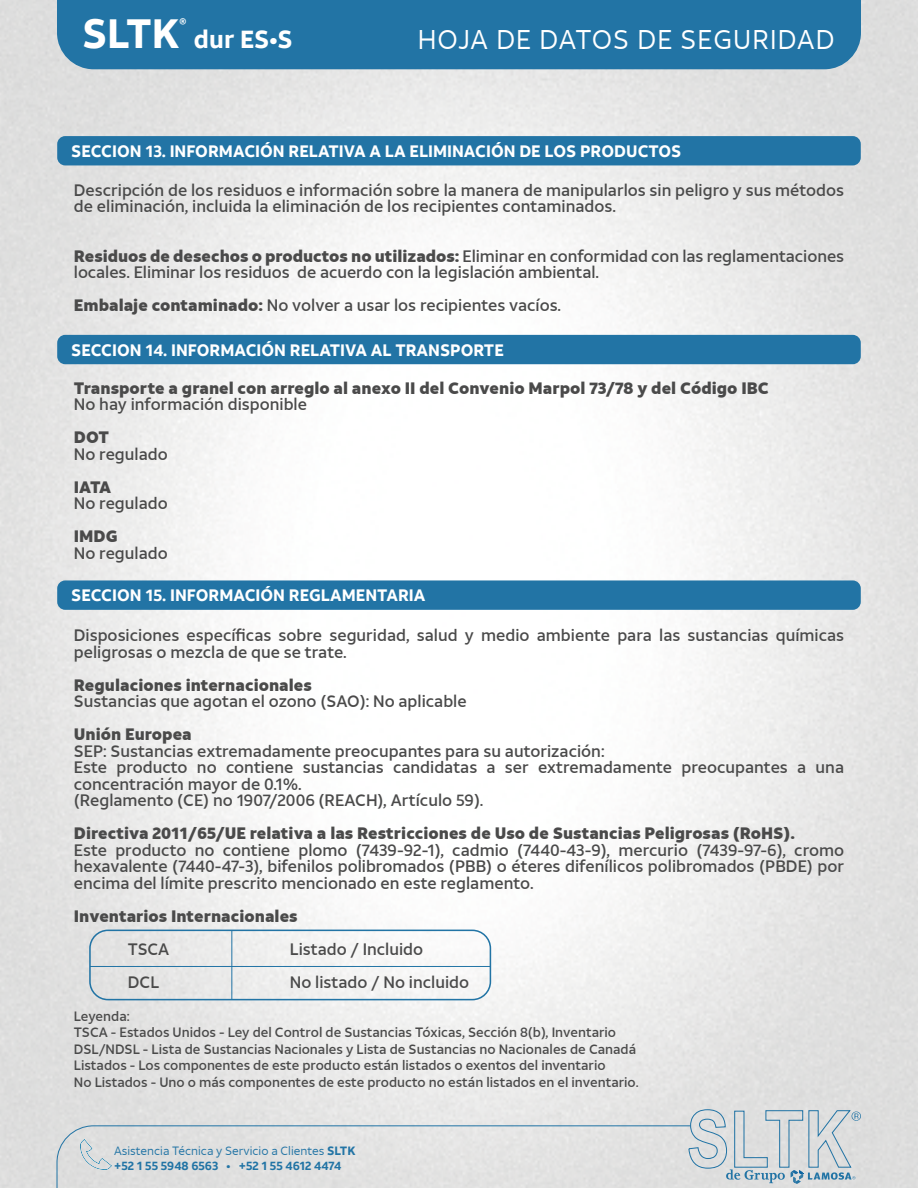
<style>
.page{position:relative;width:918px;height:1188px;background:#fff}
.page>*{position:absolute;margin:0;border:0;box-sizing:border-box;transform-origin:0 0}
.t1{font:700 40.8px "ATT Aleck Sans";color:#fff}
.t2{font:27px "ATT Aleck Sans";letter-spacing:.04em;color:#fff}
.t3{font:700 24.6px "ATT Aleck Sans";color:#fff}
.t4{font:500 16.5px/16.5px "ATT Aleck Sans";color:#4a4a4a}
.t5{font:900 16.5px "ATT Aleck Sans";color:#4a4a4a}
.t6{font:700 16.5px "ATT Aleck Sans";color:#fff}
.t7{font:500 13.5px/16.5px "ATT Aleck Sans";color:#4a4a4a}
.t8{font:12px/14.4px "ATT Aleck Sans";color:#2274a5}
.t9{font:700 11.4px "ATT Aleck Sans";color:#fff}
.s1{font-weight:900}
.s2{font-weight:700}
</style>
<div class="page">
<img style="left:0;top:0;width:918px;height:1188px">
<div style="left:57px;top:0;width:804px;height:69px;background:#2274a5"></div>
<svg style="left:56px;top:1109px;width:805px;height:79px"></svg>
<div style="left:89px;top:930px;width:402px;height:70px;border:2px solid #2274a5;border-radius:18px"></div>
<hr style="left:90px;top:966px;width:400px;height:1px;background:#2274a5">
<hr style="left:232px;top:930px;width:1px;height:70px;background:#2274a5">
<div style="left:57px;top:136px;width:804px;height:29px;background:#2274a5;border-radius:8px"></div>
<div style="left:57px;top:335px;width:804px;height:29px;background:#2274a5;border-radius:8px"></div>
<div style="left:57px;top:580px;width:804px;height:30px;background:#2274a5;border-radius:8px"></div>
<h1 class="t1" style="left:82px;top:7px;width:99px">SLTK</h1>
<p class="t9" style="left:180px;top:16px;width:8px">®</p>
<h3 class="t3" style="left:194px;top:24px;width:100px">dur ES•S</h3>
<h2 class="t2" style="left:418px;top:23px;width:418px">HOJA DE DATOS DE SEGURIDAD</h2>
<p class="t6" style="left:71px;top:140px;width:612px">SECCION 13. INFORMACIÓN RELATIVA A LA ELIMINACIÓN DE LOS PRODUCTOS</p>
<p class="t4" style="left:74px;top:181px;width:772px">Descripción de los residuos e información sobre la manera de manipularlos sin peligro y sus métodos de eliminación, incluida la eliminación de los recipientes contaminados.</p>
<p class="t4" style="left:74px;top:247px;width:772px"><span class="s1">Residuos de desechos o productos no utilizados:</span> Eliminar en conformidad con las reglamentaciones locales. Eliminar los residuos de acuerdo con la legislación ambiental.</p>
<p class="t4" style="left:74px;top:297px;width:489px"><span class="s1">Embalaje contaminado:</span> No volver a usar los recipientes vacíos.</p>
<p class="t6" style="left:71px;top:339px;width:434px">SECCION 14. INFORMACIÓN RELATIVA AL TRANSPORTE</p>
<p class="t5" style="left:74px;top:377px;width:696px">Transporte a granel con arreglo al anexo II del Convenio Marpol 73/78 y del Código IBC</p>
<p class="t4" style="left:74px;top:396px;width:235px">No hay información disponible</p>
<p class="t5" style="left:74px;top:427px;width:37px">DOT</p>
<p class="t4" style="left:74px;top:445px;width:95px">No regulado</p>
<p class="t5" style="left:74px;top:476px;width:39px">IATA</p>
<p class="t4" style="left:74px;top:495px;width:95px">No regulado</p>
<p class="t5" style="left:74px;top:526px;width:45px">IMDG</p>
<p class="t4" style="left:74px;top:544px;width:95px">No regulado</p>
<p class="t6" style="left:71px;top:585px;width:356px">SECCION 15. INFORMACIÓN REGLAMENTARIA</p>
<p class="t4" style="left:74px;top:627px;width:772px">Disposiciones específicas sobre seguridad, salud y medio ambiente para las sustancias químicas peligrosas o mezcla de que se trate.</p>
<p class="t5" style="left:74px;top:674px;width:240px">Regulaciones internacionales</p>
<p class="t4" style="left:74px;top:693px;width:394px">Sustancias que agotan el ozono (SAO): No aplicable</p>
<p class="t5" style="left:74px;top:724px;width:119px">Unión Europea</p>
<p class="t4" style="left:74px;top:742px;width:772px">SEP: Sustancias extremadamente preocupantes para su autorización:<br>Este producto no contiene sustancias candidatas a ser extremadamente preocupantes a una concentración mayor de 0.1%.<br>(Reglamento (CE) no 1907/2006 (REACH), Artículo 59).</p>
<p class="t5" style="left:74px;top:823px;width:723px">Directiva 2011/65/UE relativa a las Restricciones de Uso de Sustancias Peligrosas (RoHS).</p>
<p class="t4" style="left:74px;top:841px;width:772px;text-align:justify">Este producto no contiene plomo (7439-92-1), cadmio (7440-43-9), mercurio (7439-97-6), cromo hexavalente (7440-47-3), bifenilos polibromados (PBB) o éteres difenílicos polibromados (PBDE) por encima del límite prescrito mencionado en este reglamento.</p>
<p class="t5" style="left:74px;top:905px;width:225px">Inventarios Internacionales</p>
<p class="t4" style="left:128px;top:940px;width:43px">TSCA</p>
<p class="t4" style="left:290px;top:940px;width:135px">Listado / Incluido</p>
<p class="t4" style="left:128px;top:973px;width:33px">DCL</p>
<p class="t4" style="left:290px;top:973px;width:181px">No listado / No incluido</p>
<p class="t7" style="left:74px;top:1008px;width:566px">Leyenda:<br>TSCA - Estados Unidos - Ley del Control de Sustancias Tóxicas, Sección 8(b), Inventario DSL/NDSL - Lista de Sustancias Nacionales y Lista de Sustancias no Nacionales de Canadá Listados - Los componentes de este producto están listados o exentos del inventario<br>No Listados - Uno o más componentes de este producto no están listados en el inventario.</p>
<p class="t8" style="left:114px;top:1144px;width:243px">Asistencia Técnica y Servicio a Clientes <span class="s2">SLTK +52 1 55 5948 6563 • +52 1 55 4612 4474</span></p>
</div>
